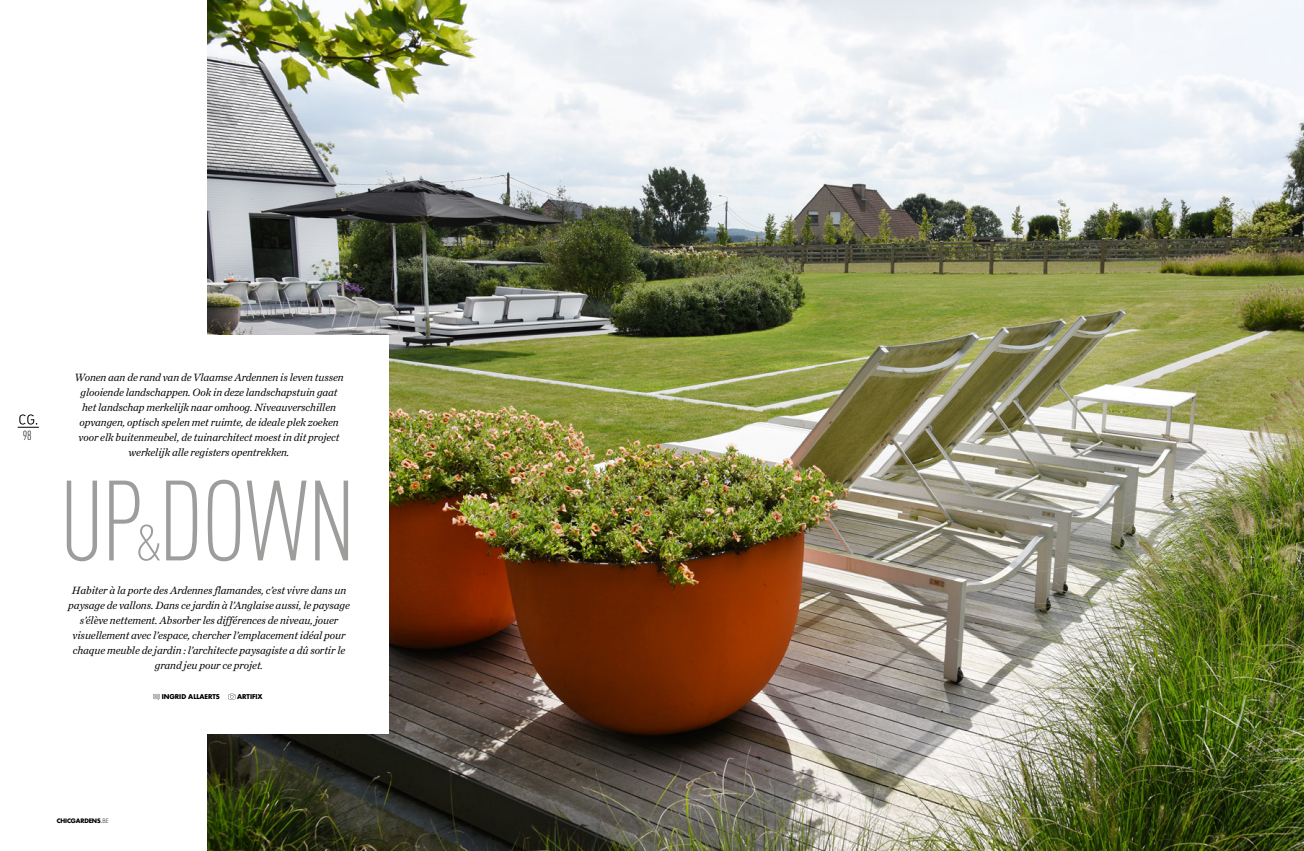
<style>
.page{position:relative;width:1304px;height:851px;background:#fff}
.page>*{position:absolute;margin:0;border:0;box-sizing:border-box;transform-origin:0 0}
.t1{font:300 112px "DIN Cond";letter-spacing:-.005em;color:#9d9d9c}
.t2{font:300 50px "DIN Cond";color:#9d9d9c}
.t3{font:300 13px "DIN Cond";color:#000}
.t4{font:italic 11px/15px "Chronicle Text G1";letter-spacing:-.01em;color:#000;text-align:center}
.t5{font:700 6.5px "Futura Std";letter-spacing:-.01em;color:#000}
.t6{font:700 6px "Futura Std";letter-spacing:-.02em;color:#000}
.s1{font-weight:400}
.s2{font-weight:300}
</style>
<div class="page">
<svg style="left:18px;top:414px;width:21px;height:14px"></svg>
<img style="left:208px;top:0;width:1096px;height:850px">
<div style="left:128px;top:335px;width:261px;height:399px;background:#fff"></div>
<svg style="left:153px;top:694px;width:7px;height:5px"></svg>
<svg style="left:228px;top:693px;width:7px;height:6px"></svg>
<p class="t3" style="left:23px;top:428px;width:10px">98</p>
<p class="t4" style="left:75px;top:369px;width:271px">Wonen aan de rand van de Vlaamse Ardennen is leven tussen glooiende landschappen. Ook in deze landschapstuin gaat het landschap merkelijk naar omhoog. Niveauverschillen opvangen, optisch spelen met ruimte, de ideale plek zoeken voor elk buitenmeubel, de tuinarchitect moest in dit project werkelijk alle registers opentrekken.</p>
<h1 class="t1" style="left:60px;top:457px;width:298px">UPDOWN</h1>
<h2 class="t2" style="left:136px;top:514px;width:26px">&amp;</h2>
<p class="t4" style="left:68px;top:582px;width:283px">Habiter à la porte des Ardennes flamandes, c’est vivre dans un paysage de vallons. Dans ce jardin à l’Anglaise aussi, le paysage s’élève nettement. Absorber les différences de niveau, jouer visuellement avec l’espace, chercher l’emplacement idéal pour chaque meuble de jardin : l’architecte paysagiste a dû sortir le grand jeu pour ce projet.</p>
<p class="t5" style="left:162px;top:692px;width:60px">INGRID ALLAERTS</p>
<p class="t5" style="left:237px;top:692px;width:27px">ARTIFIX</p>
<p class="t6" style="left:57px;top:816px;width:54px">CHICGARDENS<span class="s1">.</span><span class="s2">BE</span></p>
</div>
